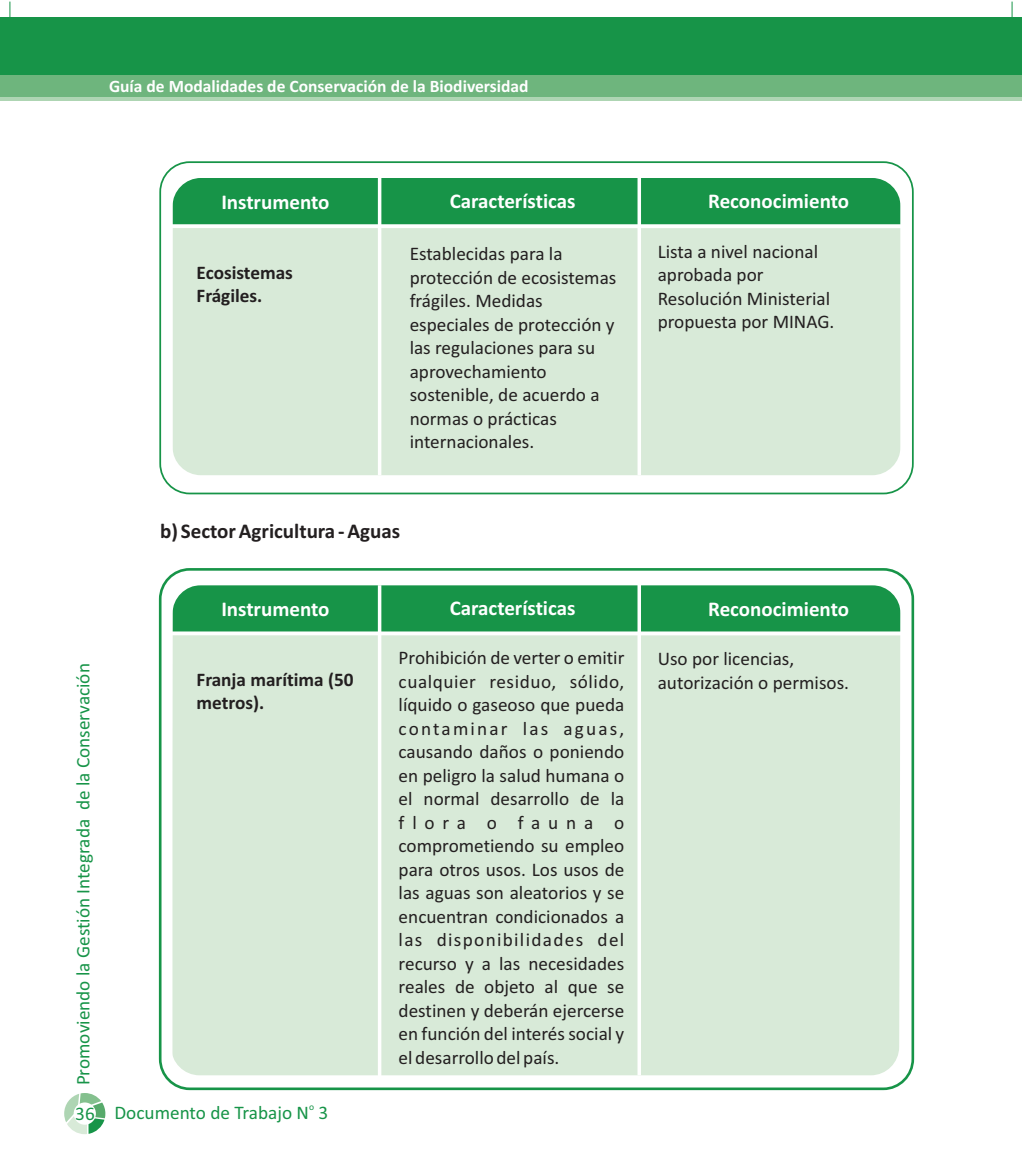
<style>
.page{position:relative;width:1022px;height:1161px;background:#fff}
.page>*{position:absolute;margin:0;border:0;box-sizing:border-box;transform-origin:0 0}
.t1{font:700 21px "Calibri";color:#fff}
.t2{font:700 21px "Calibri";color:#231f20}
.t3{font:19.25px/23.4px "Calibri";color:#231f20}
.t4{font:19.25px "Calibri";color:#179448}
.t5{font:700 19.25px/23.4px "Calibri";color:#231f20}
.t6{font:700 17.5px "Calibri";color:#fff}
.t7{font:9.62px "Calibri";color:#179448}
</style>
<div class="page">
<div style="left:0;top:17px;width:1022px;height:81px;background:#179448"></div>
<div style="left:0;top:76px;width:1022px;height:24px;background:#6eb57d"></div>
<hr style="left:0;top:97px;width:1022px;height:3px;background:#aed5b3">
<svg style="left:10px;top:2px;width:1px;height:15px"></svg>
<svg style="left:1012px;top:2px;width:1px;height:15px"></svg>
<svg style="left:64px;top:1093px;width:41px;height:41px"></svg>
<div style="left:74px;top:1102px;width:22px;height:23px;background:#fff;border-radius:50%"></div>
<div style="left:159px;top:161px;width:755px;height:333px;border:2px solid #179448;border-radius:30px"></div>
<div style="left:159px;top:568px;width:755px;height:522px;border:3px solid #179448;border-radius:30px"></div>
<div style="left:173px;top:178px;width:727px;height:46px;background:#179448"></div>
<div style="left:173px;top:228px;width:727px;height:247px;background:#d8ead8"></div>
<div style="left:172px;top:585px;width:728px;height:46px;background:#179448"></div>
<div style="left:172px;top:635px;width:728px;height:440px;background:#d8ead8"></div>
<svg style="left:637px;top:178px;width:4px;height:297px"></svg>
<svg style="left:637px;top:585px;width:4px;height:490px"></svg>
<hr style="left:378px;top:178px;width:3px;height:297px;background:#fff">
<hr style="left:378px;top:585px;width:3px;height:497px;background:#fff">
<p class="t6" style="left:109px;top:79px;width:421px">Guía de Modalidades de Conservación de la Biodiversidad</p>
<p class="t4" style="left:75px;top:1085px;width:424px;rotate:-90deg">Promoviendo la Gestión Integrada de la Conservación</p>
<p class="t1" style="left:221px;top:193px;width:110px">Instrumento</p>
<p class="t5" style="left:197px;top:262px;width:98px">Ecosistemas<br>Frágiles.</p>
<p class="t1" style="left:450px;top:192px;width:127px">Características</p>
<p class="t3" style="left:410px;top:244px;width:208px">Establecidas para la protección de ecosistemas frágiles. Medidas especiales de protección y las regulaciones para su aprovechamiento sostenible, de acuerdo a normas o prácticas internacionales.</p>
<p class="t2" style="left:160px;top:522px;width:241px">b) Sector Agricultura ‐ Aguas</p>
<p class="t1" style="left:221px;top:600px;width:110px">Instrumento</p>
<p class="t1" style="left:450px;top:599px;width:127px">Características</p>
<p class="t5" style="left:197px;top:669px;width:159px">Franja marítima (50 metros).</p>
<p class="t3" style="left:399px;top:647px;width:227px;text-align:justify">Prohibición de verter o emitir cualquier residuo, sólido, líquido o gaseoso que pueda contaminar las aguas, causando daños o poniendo en peligro la salud humana o el normal desarrollo de la flora o fauna o comprometiendo su empleo para otros usos. Los usos de las aguas son aleatorios y se encuentran condicionados a las disponibilidades del recurso y a las necesidades reales de objeto al que se destinen y deberán ejercerse en función del interés social y el desarrollo del país.</p>
<p class="t7" style="left:309px;top:1102px;width:7px">o</p>
<p class="t4" style="left:75px;top:1105px;width:254px">36 Documento de Trabajo N 3</p>
<p class="t1" style="left:708px;top:193px;width:142px">Reconocimiento</p>
<p class="t3" style="left:658px;top:241px;width:178px">Lista a nivel nacional aprobada por<br>Resolución Ministerial propuesta por MINAG.</p>
<p class="t1" style="left:708px;top:600px;width:142px">Reconocimiento</p>
<p class="t3" style="left:658px;top:648px;width:193px">Uso por licencias, autorización o permisos.</p>
</div>
